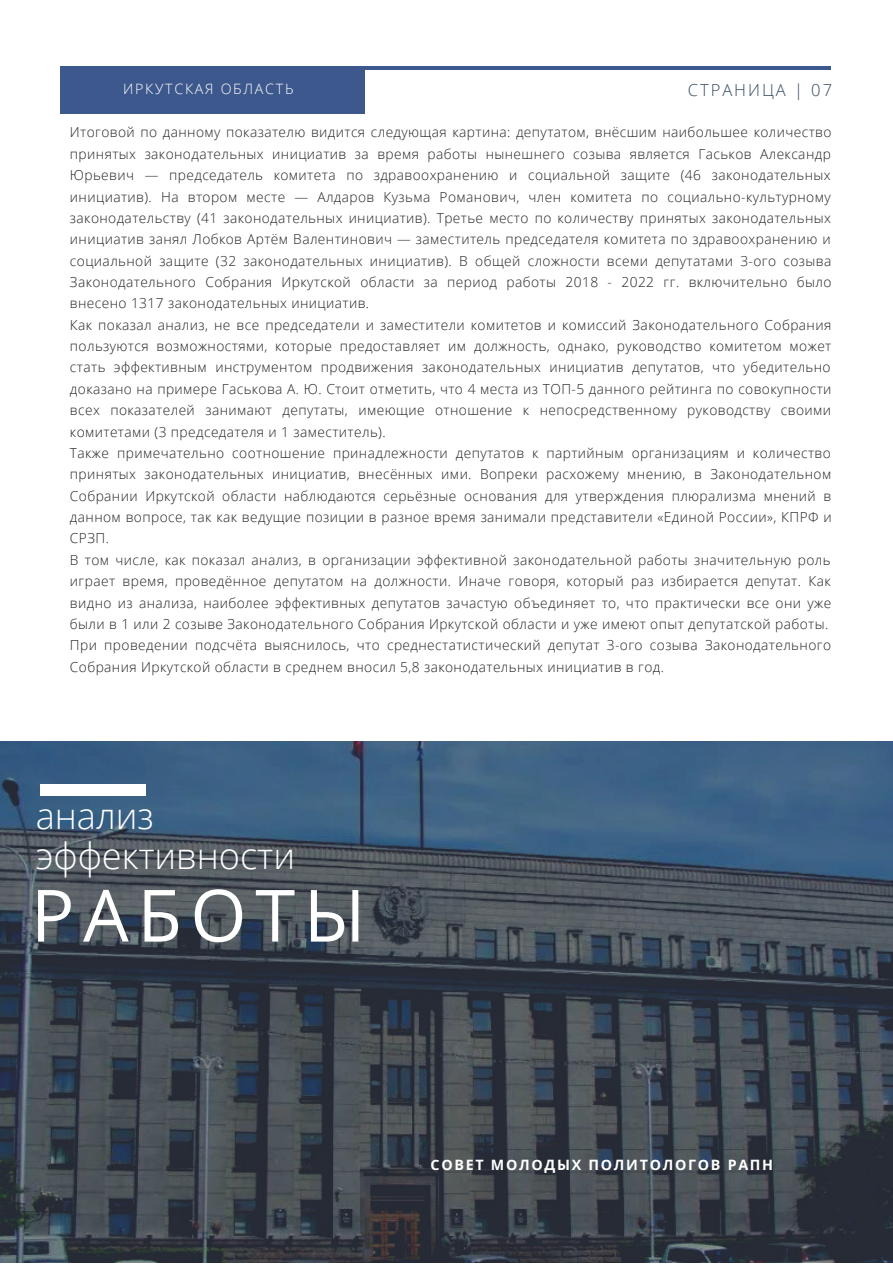
<style>
.page{position:relative;width:893px;height:1264px;background:#fff}
.page>*{position:absolute;margin:0;border:0;box-sizing:border-box;transform-origin:0 0}
.t1{font:72.15px "Open Sans";letter-spacing:.12em;color:#fff}
.t2{font:300 36.15px/40.5px "Open Sans";color:#fff}
.t3{font:300 16.5px "Open Sans";letter-spacing:.12em;color:#364d62}
.t4{font:700 14.25px "Open Sans";letter-spacing:.12em;color:#fff}
.t5{font:300 14.25px "Open Sans";letter-spacing:.12em;color:#fff}
.t6{font:300 13.8px/21.3px "Open Sans";letter-spacing:.03em;color:#222}
</style>
<div class="page">
<hr style="left:60px;top:66px;width:770px;height:4px;background:#3d588c">
<div style="left:60px;top:66px;width:305px;height:47px;background:#3d588c"></div>
<img style="left:0;top:741px;width:892px;height:521px">
<div style="left:40px;top:785px;width:106px;height:10px;background:#fff"></div>
<p class="t5" style="left:123px;top:79px;width:172px">ИРКУТСКАЯ ОБЛАСТЬ</p>
<p class="t3" style="left:687px;top:79px;width:146px">СТРАНИЦА | 07</p>
<p class="t6" style="left:70px;top:121px;width:763px">Итоговой по данному показателю видится следующая картина: депутатом, внёсшим наибольшее количество принятых законодательных инициатив за время работы нынешнего созыва является Гаськов Александр Юрьевич — председатель комитета по здравоохранению и социальной защите (46 законодательных инициатив). На втором месте — Алдаров Кузьма Романович, член комитета по социально-культурному законодательству (41 законодательных инициатив). Третье место по количеству принятых законодательных инициатив занял Лобков Артём Валентинович — заместитель председателя комитета по здравоохранению и социальной защите (32 законодательных инициатив). В общей сложности всеми депутатами 3-ого созыва Законодательного Собрания Иркутской области за период работы 2018 - 2022 гг. включительно было внесено 1317 законодательных инициатив.<br>Как показал анализ, не все председатели и заместители комитетов и комиссий Законодательного Собрания пользуются возможностями, которые предоставляет им должность, однако, руководство комитетом может стать эффективным инструментом продвижения законодательных инициатив депутатов, что убедительно доказано на примере Гаськова А. Ю. Стоит отметить, что 4 места из ТОП-5 данного рейтинга по совокупности всех показателей занимают депутаты, имеющие отношение к непосредственному руководству своими комитетами (3 председателя и 1 заместитель).<br>Также примечательно соотношение принадлежности депутатов к партийным организациям и количество принятых законодательных инициатив, внесённых ими. Вопреки расхожему мнению, в Законодательном Собрании Иркутской области наблюдаются серьёзные основания для утверждения плюрализма мнений в данном вопросе, так как ведущие позиции в разное время занимали представители «Единой России», КПРФ и СРЗП.<br>В том числе, как показал анализ, в организации эффективной законодательной работы значительную роль играет время, проведённое депутатом на должности. Иначе говоря, который раз избирается депутат. Как видно из анализа, наиболее эффективных депутатов зачастую объединяет то, что практически все они уже были в 1 или 2 созыве Законодательного Собрания Иркутской области и уже имеют опыт депутатской работы.<br>При проведении подсчёта выяснилось, что среднестатистический депутат 3-ого созыва Законодательного Собрания Иркутской области в среднем вносил 5,8 законодательных инициатив в год.</p>
<h2 class="t2" style="left:36px;top:794px;width:261px">анализ эффективности</h2>
<h1 class="t1" style="left:31px;top:864px;width:336px">РАБОТЫ</h1>
<p class="t4" style="left:430px;top:1154px;width:344px">СОВЕТ МОЛОДЫХ ПОЛИТОЛОГОВ РАПН</p>
</div>
